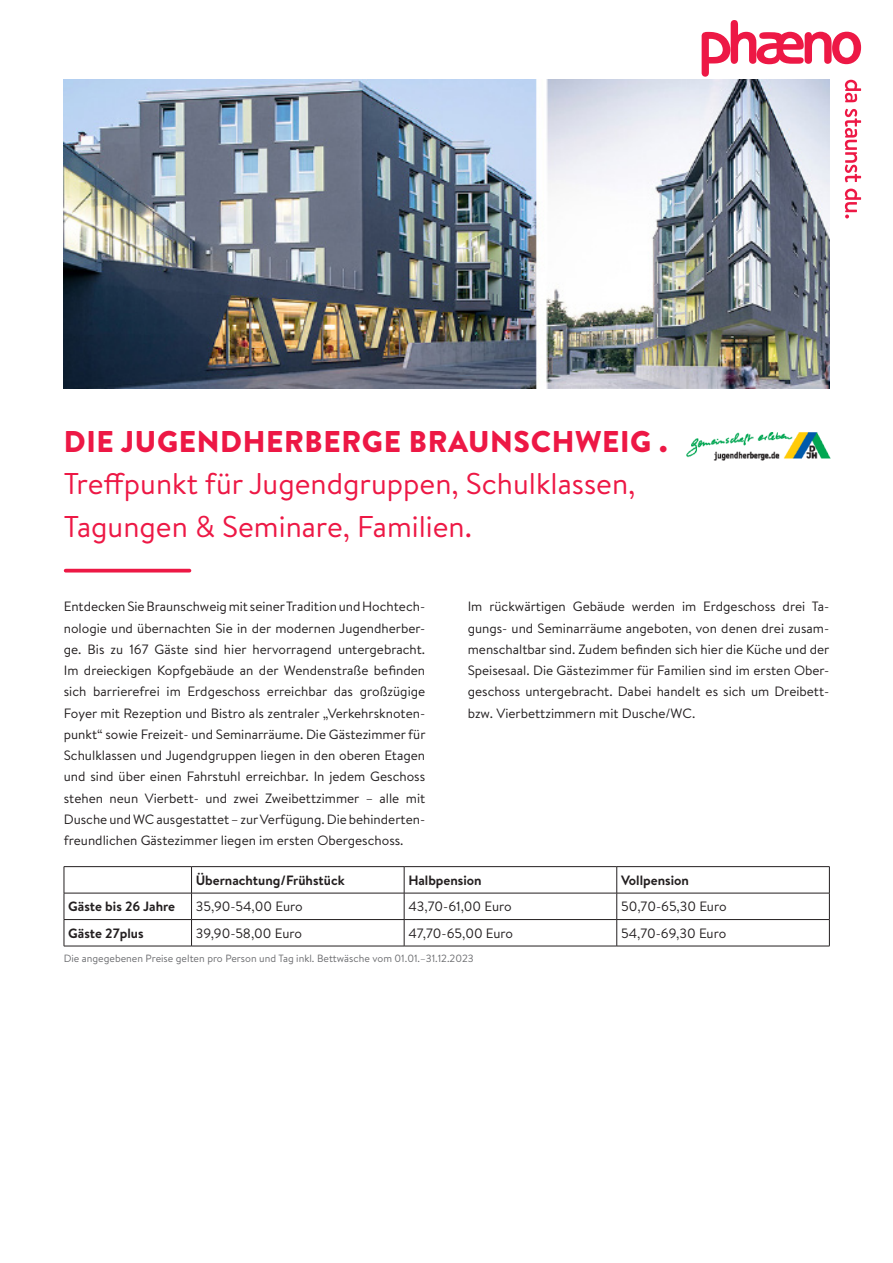
<style>
.page{position:relative;width:893px;height:1263px;background:#fff}
.page>*{position:absolute;margin:0;border:0;box-sizing:border-box;transform-origin:0 0}
.Subtitel{font:30px/42.5px "Brandon Text";color:#ed1845}
.Titelüberschriften{font:900 30px "Brandon Text";letter-spacing:.02em;color:#ed1845}
.Fließtext{font:13.5px/21.3px "Brandon Text";color:#231f20;text-align:justify}
.Fließtext_in_Tabelle{font:13.5px "Brandon Text";color:#231f20}
.Fließtext_in_Tabelle-2{font:700 13.5px "Brandon Text";color:#231f20}
.Kleingedruckte{font:10.5px "Brandon Text";color:#6c6d70}
</style>
<div class="page">
<img style="left:64px;top:80px;width:765px;height:308px">
<svg style="left:702px;top:20px;width:159px;height:198px"></svg>
<hr style="left:66px;top:569px;width:123px;height:3px;background:#ed1845">
<img style="left:686px;top:432px;width:145px;height:29px">
<hr style="left:64px;top:866px;width:128px;height:1px;background:#231f20">
<hr style="left:192px;top:866px;width:212px;height:1px;background:#231f20">
<hr style="left:404px;top:866px;width:213px;height:1px;background:#231f20">
<hr style="left:617px;top:866px;width:213px;height:1px;background:#231f20">
<hr style="left:64px;top:893px;width:128px;height:1px;background:#231f20">
<hr style="left:192px;top:893px;width:212px;height:1px;background:#231f20">
<hr style="left:404px;top:893px;width:213px;height:1px;background:#231f20">
<hr style="left:617px;top:893px;width:213px;height:1px;background:#231f20">
<hr style="left:64px;top:919px;width:128px;height:1px;background:#231f20">
<svg style="left:64px;top:867px;width:1px;height:79px"></svg>
<hr style="left:192px;top:919px;width:212px;height:1px;background:#231f20">
<svg style="left:191px;top:867px;width:1px;height:79px"></svg>
<hr style="left:404px;top:919px;width:213px;height:1px;background:#231f20">
<svg style="left:404px;top:867px;width:1px;height:79px"></svg>
<hr style="left:617px;top:919px;width:213px;height:1px;background:#231f20">
<svg style="left:616px;top:867px;width:1px;height:79px"></svg>
<svg style="left:829px;top:867px;width:1px;height:79px"></svg>
<hr style="left:64px;top:946px;width:128px;height:1px;background:#231f20">
<hr style="left:192px;top:946px;width:212px;height:1px;background:#231f20">
<hr style="left:404px;top:946px;width:213px;height:1px;background:#231f20">
<hr style="left:617px;top:946px;width:213px;height:1px;background:#231f20">
<p class="Titelüberschriften" style="left:64px;top:420px;width:605px">DIE JUGENDHERBERGE BRAUNSCHWEIG .</p>
<p class="Subtitel" style="left:64px;top:462px;width:573px">Treffpunkt für Jugendgruppen, Schulklassen,<br>Tagungen &amp; Seminare, Familien.</p>
<p class="Fließtext" style="left:64px;top:595px;width:363px">Entdecken Sie Braunschweig mit seiner Tradition und Hochtech&shy;nologie und übernachten Sie in der modernen Jugendherber&shy;ge. Bis zu 167 Gäste sind hier hervorragend untergebracht.<br>Im dreieckigen Kopfgebäude an der Wendenstraße befinden sich barrierefrei im Erdgeschoss erreichbar das großzügige Foyer mit Rezeption und Bistro als zentraler „Verkehrsknoten&shy;punkt“ sowie Freizeit- und Seminarräume. Die Gästezimmer für Schulklassen und Jugendgruppen liegen in den oberen Etagen und sind über einen Fahrstuhl erreichbar. In jedem Geschoss stehen neun Vierbett- und zwei Zweibettzimmer – alle mit Dusche und WC ausgestattet – zur Verfügung. Die behinderten&shy;freundlichen Gästezimmer liegen im ersten Obergeschoss.</p>
<p class="Fließtext" style="left:468px;top:595px;width:363px">Im rückwärtigen Gebäude werden im Erdgeschoss drei Ta&shy;gungs- und Seminarräume angeboten, von denen drei zusam&shy;menschaltbar sind. Zudem befinden sich hier die Küche und der Speisesaal. Die Gästezimmer für Familien sind im ersten Ober&shy;geschoss untergebracht. Dabei handelt es sich um Dreibett&shy;bzw. Vierbettzimmern mit Dusche/WC.</p>
<p class="Fließtext_in_Tabelle-2" style="left:196px;top:870px;width:150px">Übernachtung/Frühstück</p>
<p class="Fließtext_in_Tabelle-2" style="left:408px;top:870px;width:75px">Halbpension</p>
<p class="Fließtext_in_Tabelle-2" style="left:621px;top:870px;width:69px">Vollpension</p>
<p class="Fließtext_in_Tabelle-2" style="left:68px;top:897px;width:108px">Gäste bis 26 Jahre</p>
<p class="Fließtext_in_Tabelle" style="left:196px;top:897px;width:108px">35,90-54,00 Euro</p>
<p class="Fließtext_in_Tabelle" style="left:408px;top:897px;width:105px">43,70-61,00 Euro</p>
<p class="Fließtext_in_Tabelle" style="left:621px;top:897px;width:107px">50,70-65,30 Euro</p>
<p class="Fließtext_in_Tabelle-2" style="left:68px;top:923px;width:77px">Gäste 27plus</p>
<p class="Fließtext_in_Tabelle" style="left:196px;top:923px;width:108px">39,90-58,00 Euro</p>
<p class="Fließtext_in_Tabelle" style="left:408px;top:923px;width:106px">47,70-65,00 Euro</p>
<p class="Fließtext_in_Tabelle" style="left:621px;top:923px;width:107px">54,70-69,30 Euro</p>
<p class="Kleingedruckte" style="left:64px;top:951px;width:412px">Die angegebenen Preise gelten pro Person und Tag inkl. Bettwäsche vom 01.01.–31.12.2023</p>
</div>
